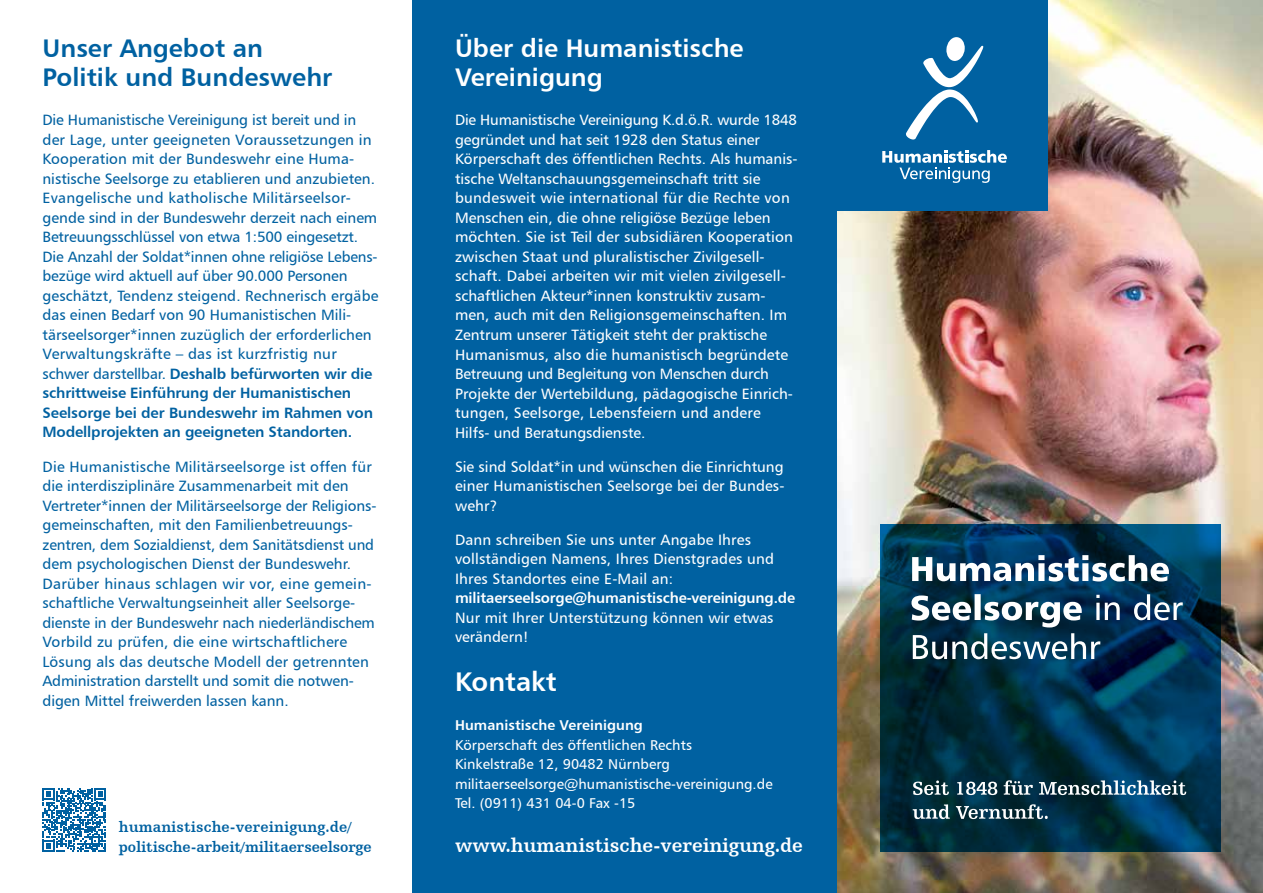
<style>
.page{position:relative;width:1263px;height:893px;background:#fff}
.page>*{position:absolute;margin:0;border:0;box-sizing:border-box;transform-origin:0 0}
.t1{font:27px "Humanist 777 BT Bold B";color:#fff}
.t2{font:25.5px/29.2px "Humanist 777 BT Bold B";color:#0061a1}
.t3{font:25.5px/29.2px "Humanist 777 BT Bold B";color:#fff}
.t4{font:700 19.5px "Humanist Slabserif 712 BT";letter-spacing:-.005em;color:#fff}
.t5{font:15px/19.5px "Humanist 777 BT Roman B";color:#0061a1}
.t6{font:15px/19.5px "Humanist 777 BT Roman B";letter-spacing:.01em;color:#fff}
.t7{font:15px/19.5px "Humanist 777 BT Bold B";letter-spacing:-.01em;color:#0061a1}
.t8{font:700 15px/19.5px "Humanist Slabserif 712 BT";letter-spacing:-.005em;color:#0061a1}
.t9{font:15px "Humanist 777 BT Bold B";letter-spacing:-.01em;color:#fff}
.t10{font:14.25px/19.5px "Humanist 777 BT Roman B";letter-spacing:.005em;color:#fff}
.t11{font:14.25px "Humanist 777 BT Bold B";letter-spacing:.005em;color:#fff}
.s1{font-family:"Humanist 777 BT Roman B"}
</style>
<div class="page">
<div style="left:412px;top:0;width:426px;height:893px;background:#0061a1"></div>
<img style="left:838px;top:0;width:425px;height:893px">
<div style="left:838px;top:0;width:210px;height:210px;background:#0061a1"></div>
<svg style="left:906px;top:45px;width:77px;height:95px"></svg>
<div style="left:946px;top:37px;width:19px;height:24px;background:#fff;border-radius:50%"></div>
<svg style="left:882px;top:150px;width:125px;height:33px"></svg>
<svg style="left:880px;top:524px;width:340px;height:328px;background:#00334c"></svg>
<svg style="left:913px;top:633px;width:187px;height:26px"></svg>
<svg style="left:911px;top:594px;width:272px;height:33px"></svg>
<svg style="left:912px;top:555px;width:257px;height:26px"></svg>
<svg style="left:913px;top:804px;width:135px;height:15px"></svg>
<svg style="left:913px;top:780px;width:273px;height:15px"></svg>
<svg style="left:43px;top:788px;width:63px;height:64px"></svg>
<h2 class="t2" style="left:43px;top:33px;width:291px">Unser Angebot an<br>Politik und Bundeswehr</h2>
<p class="t5" style="left:43px;top:110px;width:337px">Die Humanistische Vereinigung ist bereit und in der Lage, unter geeigneten Voraussetzungen in Kooperation mit der Bundeswehr eine Huma&shy;nistische Seelsorge zu etablieren und anzubieten.<br>Evangelische und katholische Militärseelsor&shy;gende sind in der Bundeswehr derzeit nach einem Betreuungsschlüssel von etwa 1:500 eingesetzt.<br>Die Anzahl der Soldat*innen ohne religiöse Lebens&shy;bezüge wird aktuell auf über 90.000 Personen geschätzt, Tendenz steigend. Rechnerisch ergäbe das einen Bedarf von 90 Humanistischen Mili&shy;tärseelsorger*innen zuzüglich der erforderlichen Verwaltungskräfte – das ist kurzfristig nur</p>
<p class="t7" style="left:43px;top:364px;width:332px"><span class="s1">schwer darstellbar.</span> Deshalb befürworten wir die schrittweise Einführung der Humanistischen Seelsorge bei der Bundeswehr im Rahmen von Modellprojekten an geeigneten Standorten.</p>
<p class="t5" style="left:43px;top:456px;width:335px">Die Humanistische Militärseelsorge ist offen für die interdisziplinäre Zusammenarbeit mit den Vertreter*innen der Militärseelsorge der Religions&shy;gemeinschaften, mit den Familienbetreuungs&shy;zentren, dem Sozialdienst, dem Sanitätsdienst und dem psychologischen Dienst der Bundeswehr.<br>Darüber hinaus schlagen wir vor, eine gemein&shy;schaftliche Verwaltungseinheit aller Seelsorge&shy;dienste in der Bundeswehr nach niederländischem Vorbild zu prüfen, die eine wirtschaftlichere Lösung als das deutsche Modell der getrennten Administration darstellt und somit die notwen&shy;digen Mittel freiwerden lassen kann.</p>
<p class="t8" style="left:119px;top:817px;width:254px">humanistische-vereinigung.de/ politische-arbeit/militaerseelsorge</p>
<h2 class="t3" style="left:455px;top:33px;width:290px">Über die Humanistische<br>Vereinigung</h2>
<p class="t6" style="left:455px;top:110px;width:344px">Die Humanistische Vereinigung K.d.ö.R. wurde 1848 gegründet und hat seit 1928 den Status einer Körperschaft des öffentlichen Rechts. Als humanis&shy;tische Weltanschauungsgemeinschaft tritt sie bundesweit wie international für die Rechte von Menschen ein, die ohne religiöse Bezüge leben möchten. Sie ist Teil der subsidiären Kooperation zwischen Staat und pluralistischer Zivilgesell&shy;schaft. Dabei arbeiten wir mit vielen zivilgesell&shy;schaftlichen Akteur*innen konstruktiv zusam&shy;men, auch mit den Religionsgemeinschaften. Im Zentrum unserer Tätigkeit steht der praktische Humanismus, also die humanistisch begründete Betreuung und Begleitung von Menschen durch Projekte der Wertebildung, pädagogische Einrich&shy;tungen, Seelsorge, Lebensfeiern und andere - Hilfs- und Beratungsdienste.</p>
<p class="t6" style="left:455px;top:456px;width:331px;text-align:justify">Sie sind Soldat*in und wünschen die Einrichtung einer Humanistischen Seelsorge bei der Bundes&shy;wehr?</p>
<p class="t6" style="left:455px;top:529px;width:320px">Dann schreiben Sie uns unter Angabe Ihres vollständigen Namens, Ihres Dienstgrades und<br>Ihres Standortes eine E-Mail an:</p>
<p class="t9" style="left:455px;top:589px;width:342px">militaerseelsorge@humanistische-vereinigung.de</p>
<p class="t6" style="left:455px;top:607px;width:320px">Nur mit Ihrer Unterstützung können wir etwas verändern!</p>
<h1 class="t1" style="left:455px;top:665px;width:103px">Kontakt</h1>
<p class="t11" style="left:455px;top:716px;width:189px">Humanistische Vereinigung</p>
<p class="t10" style="left:455px;top:734px;width:319px">Körperschaft des öffentlichen Rechts Kinkelstraße 12, 90482 Nürnberg militaerseelsorge@humanistische-vereinigung.de Tel. (0911) 431 04-0 Fax -15</p>
<h3 class="t4" style="left:455px;top:833px;width:349px">www.humanistische-vereinigung.de</h3>
</div>
